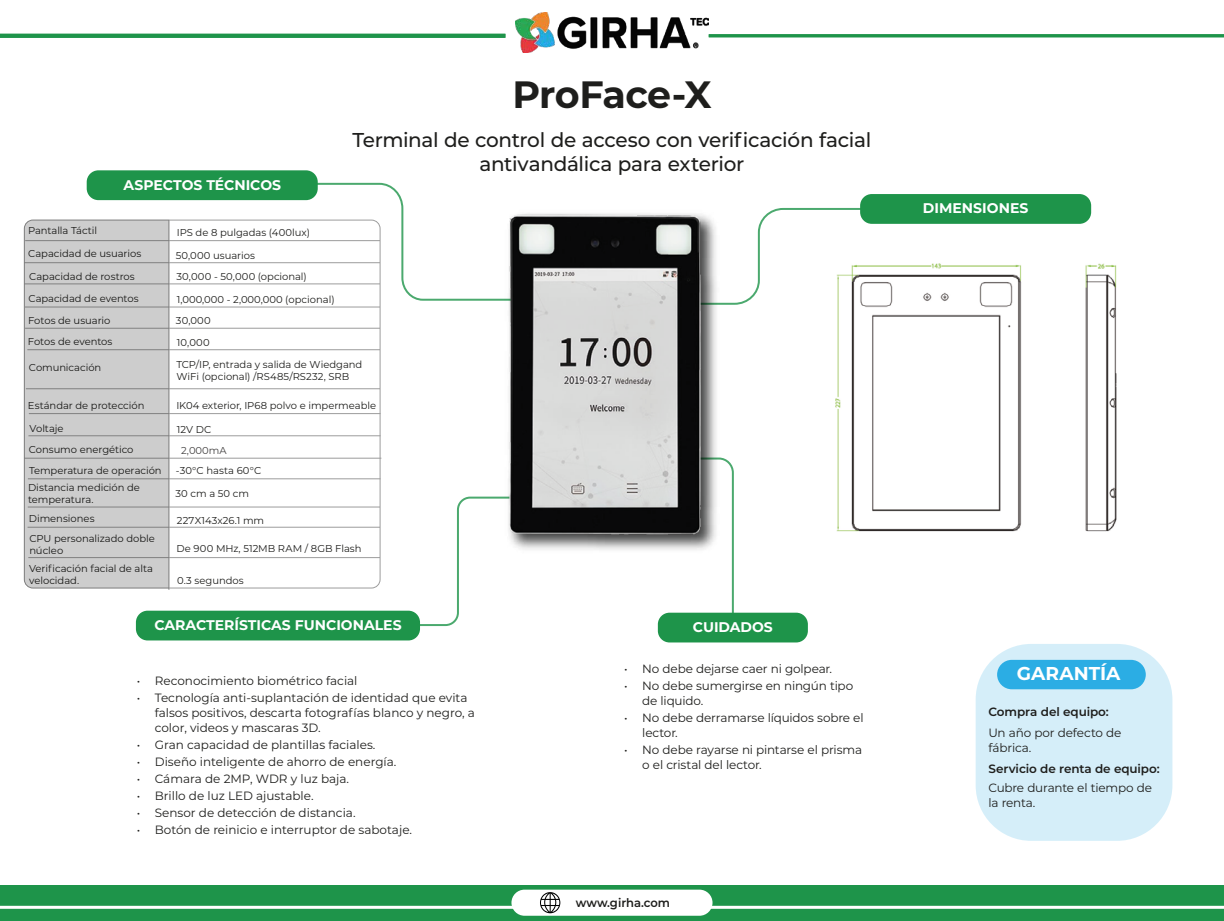
<style>
.page{position:relative;width:1224px;height:921px;background:#fff}
.page>*{position:absolute;margin:0;border:0;box-sizing:border-box;transform-origin:0 0}
.t1{font:700 38px "Montserrat";letter-spacing:-.015em;color:#1e1e1c}
.t2{font:500 20px/24px "Montserrat";letter-spacing:-.015em;color:#1e1e1c;text-align:center}
.t3{font:700 18.6px "Montserrat";color:#fff}
.t4{font:700 14px "Montserrat";color:#fff}
.t5{font:12px/15px "Montserrat";color:#1e1e1c}
.t6{font:600 12px "Montserrat";letter-spacing:-.005em;color:#1e1e1c}
.t7{font:12px/15px "Montserrat";letter-spacing:-.02em;color:#1e1e1c}
.t8{font:600 12px "Montserrat";letter-spacing:-.005em;color:#1e1e1c;scale:.96 1}
.t9{font:10px/21.4px "Montserrat";letter-spacing:-.005em;color:#1e1e1c}
.t10{font:10px "Montserrat";letter-spacing:.015em;color:#1e1e1c}
.t11{font:10px "Montserrat";color:#434141}
</style>
<div class="page">
<img style="left:515px;top:13px;width:194px;height:39px">
<div style="left:87px;top:170px;width:231px;height:30px;background:#1e944a;border-radius:12px"></div>
<div style="left:860px;top:194px;width:231px;height:30px;background:#1e944a;border-radius:12px"></div>
<svg style="left:307px;top:183px;width:189px;height:117px"></svg>
<svg style="left:724px;top:458px;width:10px;height:154px"></svg>
<svg style="left:724px;top:208px;width:145px;height:97px"></svg>
<hr style="left:709px;top:34px;width:515px;height:3px;background:#1e944a">
<hr style="left:0;top:34px;width:505px;height:4px;background:#1e944a">
<div style="left:0;top:884px;width:1224px;height:36px;background:#1e944a"></div>
<hr style="left:0;top:905px;width:1224px;height:3px;background:#fff">
<div style="left:511px;top:889px;width:202px;height:26px;background:#fff;border-radius:13px"></div>
<svg style="left:540px;top:892px;width:20px;height:20px"></svg>
<div style="left:976px;top:643px;width:196px;height:197px;background:#d5eef9;border-radius:56px"></div>
<div style="left:997px;top:659px;width:149px;height:30px;background:#2bade4;border-radius:15px"></div>
<img style="left:832px;top:256px;width:285px;height:276px">
<div style="left:658px;top:612px;width:150px;height:30px;background:#1e944a;border-radius:12px"></div>
<svg style="left:420px;top:496px;width:76px;height:130px"></svg>
<div style="left:136px;top:610px;width:284px;height:30px;background:#1e944a;border-radius:12px"></div>
<img style="left:514px;top:302px;width:210px;height:248px">
<img style="left:496px;top:213px;width:221px;height:331px">
<svg style="left:169px;top:219px;width:212px;height:369px"></svg>
<svg style="left:24px;top:219px;width:145px;height:370px;background:#c9c9c9"></svg>
<h3 class="t4" style="left:123px;top:174px;width:159px">ASPECTOS TÉCNICOS</h3>
<h1 class="t1" style="left:512px;top:67px;width:201px">ProFace-X</h1>
<h2 class="t2" style="left:353px;top:127px;width:520px">Terminal de control de acceso con verificación facial antivandálica para exterior</h2>
<p class="t9" style="left:28px;top:219px;width:71px">Pantalla Táctil</p>
<p class="t9" style="left:28px;top:242px;width:115px">Capacidad de usuarios</p>
<p class="t9" style="left:29px;top:265px;width:107px">Capacidad de rostros</p>
<p class="t9" style="left:28px;top:287px;width:112px">Capacidad de eventos</p>
<p class="t9" style="left:28px;top:310px;width:86px;line-height:20.6px">Fotos de usuario<br>Fotos de eventos</p>
<p class="t9" style="left:29px;top:356px;width:74px">Comunicación</p>
<p class="t9" style="left:28px;top:394px;width:118px">Estándar de protección</p>
<p class="t9" style="left:29px;top:417px;width:135px;line-height:21.1px">Voltaje<br>Consumo energético<br>Temperatura de operación</p>
<p class="t9" style="left:28px;top:481px;width:113px;line-height:12px">Distancia medición de temperatura.</p>
<p class="t9" style="left:29px;top:507px;width:127px;line-height:20.5px">Dimensiones<br>CPU personalizado doble</p>
<p class="t9" style="left:29px;top:541px;width:125px;line-height:17.8px">núcleo<br>Verificación facial de alta</p>
<p class="t9" style="left:29px;top:569px;width:52px">velocidad.</p>
<p class="t9" style="left:177px;top:221px;width:135px">IPS de 8 pulgadas (400lux)</p>
<p class="t9" style="left:176px;top:244px;width:133px;line-height:21.7px">50,000 usuarios<br>30,000 - 50,000 (opcional)</p>
<p class="t9" style="left:176px;top:288px;width:160px">1,000,000 - 2,000,000 (opcional)<br>30,000<br>10,000</p>
<p class="t9" style="left:176px;top:357px;width:187px;line-height:12px">TCP/IP, entrada y salida de Wiedgand<br>WiFi (opcional) /RS485/RS232, SRB</p>
<p class="t9" style="left:176px;top:394px;width:201px">IK04 exterior, IP68 polvo e impermeable</p>
<p class="t11" style="left:181px;top:444px;width:47px">2,000mA</p>
<p class="t9" style="left:176px;top:459px;width:87px">-30°C hasta 60°C</p>
<p class="t9" style="left:177px;top:418px;width:36px">12V DC</p>
<p class="t9" style="left:176px;top:482px;width:75px">30 cm a 50 cm</p>
<p class="t10" style="left:177px;top:513px;width:89px">227X143x26.1 mm</p>
<p class="t9" style="left:177px;top:537px;width:187px">De 900 MHz, 512MB RAM / 8GB Flash</p>
<p class="t9" style="left:177px;top:569px;width:68px">0.3 segundos</p>
<h3 class="t4" style="left:154px;top:614px;width:249px">CARACTERÍSTICAS FUNCIONALES</h3>
<h3 class="t4" style="left:693px;top:616px;width:81px">CUIDADOS</h3>
<p class="t5" style="left:137px;top:672px;width:222px">• Reconocimiento biométrico facial</p>
<p class="t5" style="left:155px;top:689px;width:322px;text-indent:-18px">• Tecnología anti-suplantación de identidad que evita falsos positivos, descarta fotografías blanco y negro, a color, videos y mascaras 3D.</p>
<p class="t5" style="left:137px;top:736px;width:240px">• Gran capacidad de plantillas faciales.</p>
<p class="t5" style="left:137px;top:753px;width:261px">• Diseño inteligente de ahorro de energía.</p>
<p class="t5" style="left:137px;top:770px;width:214px">• Cámara de 2MP, WDR y luz baja.</p>
<p class="t5" style="left:137px;top:787px;width:178px">• Brillo de luz LED ajustable.</p>
<p class="t5" style="left:137px;top:804px;width:220px">• Sensor de detección de distancia.</p>
<p class="t5" style="left:137px;top:821px;width:277px">• Botón de reinicio e interruptor de sabotaje.</p>
<p class="t5" style="left:624px;top:660px;width:209px">• No debe dejarse caer ni golpear.</p>
<p class="t5" style="left:642px;top:677px;width:213px;text-indent:-18px">• No debe sumergirse en ningún tipo de liquido.</p>
<p class="t5" style="left:642px;top:709px;width:223px;text-indent:-18px">• No debe derramarse líquidos sobre el lector.</p>
<p class="t5" style="left:642px;top:741px;width:221px;text-indent:-18px">• No debe rayarse ni pintarse el prisma o el cristal del lector.</p>
<p class="t8" style="left:576px;top:893px;width:99px">www.girha.com</p>
<h3 class="t4" style="left:923px;top:198px;width:107px">DIMENSIONES</h3>
<h3 class="t3" style="left:1017px;top:660px;width:105px">GARANTÍA</h3>
<p class="t6" style="left:988px;top:703px;width:122px">Compra del equipo:</p>
<p class="t5" style="left:988px;top:724px;width:135px">Un año por defecto de fábrica.</p>
<p class="t6" style="left:988px;top:760px;width:173px">Servicio de renta de equipo:</p>
<p class="t7" style="left:988px;top:779px;width:165px">Cubre durante el tiempo de la renta.</p>
</div>
